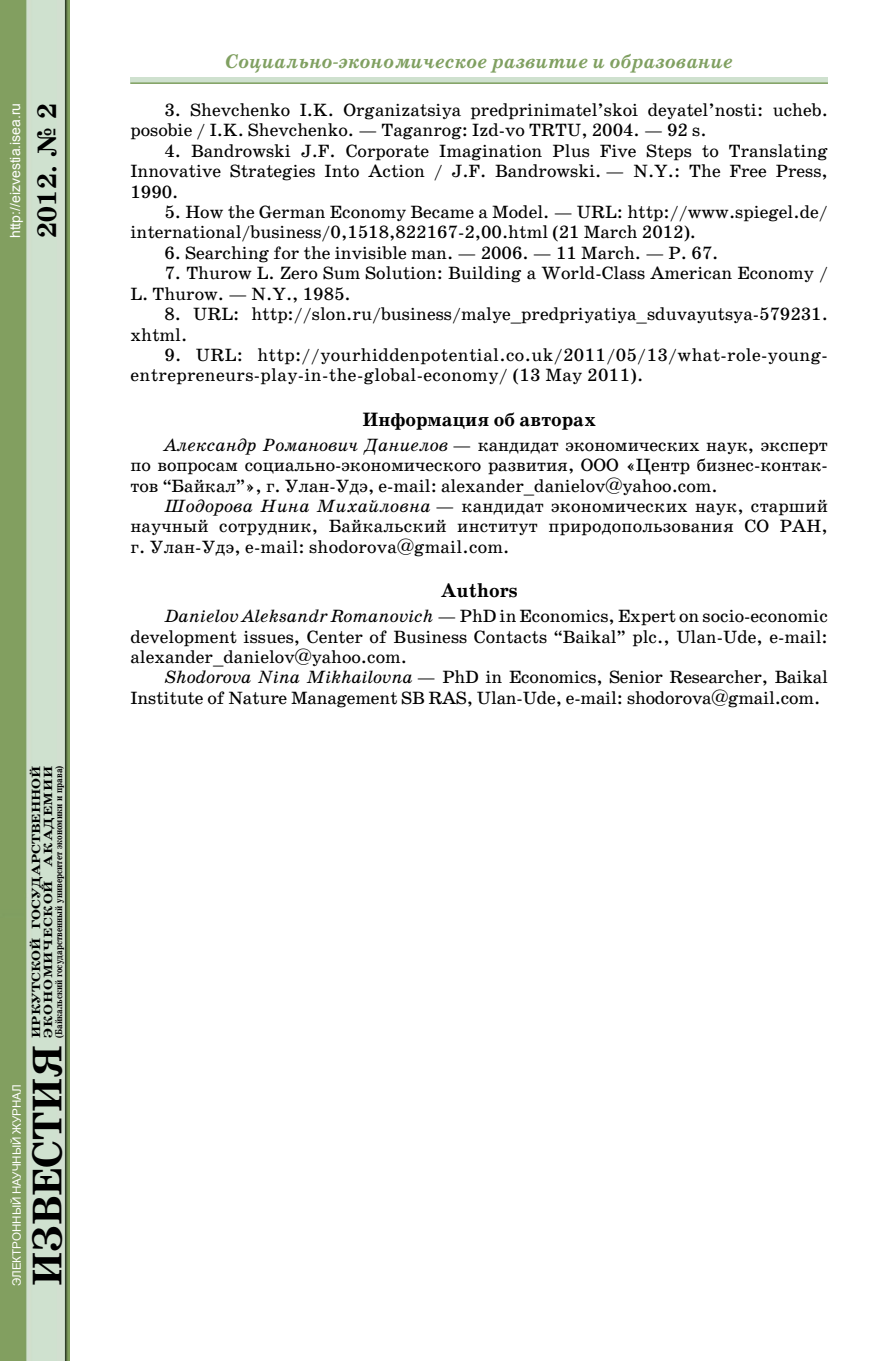
<style>
.page{position:relative;width:896px;height:1361px;background:#fff}
.page>*{position:absolute;margin:0;border:0;box-sizing:border-box;transform-origin:0 0}
.t1{font:700 42px "School Book C";color:#000}
.t2{font:700 27px "School Book C";color:#000}
.t3{font:italic 700 20px "School Book C";color:#80a061}
.t4{font:700 19.6px "School Book C";color:#000}
.t5{font:18px/20.4px "School Book C";color:#000}
.t6{font:18px/20.4px "School Book C";letter-spacing:.02em;color:#000}
.t7{font:14px "Arial";color:#fff}
.t8{font:700 12px/12px "School Book C";color:#000;scale:1.25 1}
.t9{font:11.6px "Arial";color:#fff}
.t10{font:700 10px "School Book C";color:#000;scale:.85 1}
.s1{font-style:italic}
</style>
<div class="page">
<div style="left:130px;top:77px;width:698px;height:7px;background:#cfe1cf"></div>
<img style="left:0;top:0;width:70px;height:1361px">
<hr style="left:130px;top:82px;width:698px;height:2px;background:#80a061">
<p class="t7" style="left:6px;top:238px;width:137px;rotate:-90deg">http://eizvestia.isea.ru</p>
<h2 class="t2" style="left:32px;top:238px;width:136px;rotate:-90deg">2012. № 2</h2>
<p class="t9" style="left:9px;top:1286px;width:203px;rotate:-90deg">ЭЛЕКТРОННЫЙ НАУЧНЫЙ ЖУРНАЛ</p>
<p class="t8" style="left:30px;top:1037px;width:219px;rotate:-90deg">ИРКУТСКОЙ ГОСУДАРСТВЕННОЙ<br>ЭКОНОМИЧЕСКОЙ АКАДЕМИИ</p>
<p class="t10" style="left:53px;top:1037px;width:322px;rotate:-90deg">(Байкальский государственный университет экономики и права)</p>
<h1 class="t1" style="left:24px;top:1286px;width:243px;rotate:-90deg">ИЗВЕСТИЯ</h1>
<p class="t3" style="left:225px;top:51px;width:509px">Социально-экономическое развитие и образование</p>
<p class="t5" style="left:130px;top:100px;width:699px;text-indent:34px">3. Shevchenko I.K. Organizatsiya predprinimatel’skoi deyatel’nosti: ucheb. posobie / I.K. Shevchenko. — Taganrog: Izd-vo TRTU, 2004. — 92 s.</p>
<p class="t5" style="left:130px;top:141px;width:699px;text-align:justify;text-indent:34px">4. Bandrowski J.F. Corporate Imagination Plus Five Steps to Translating Innovative Strategies Into Action / J.F. Bandrowski. — N.Y.: The Free Press, 1990.</p>
<p class="t5" style="left:130px;top:202px;width:699px;text-indent:34px">5. How the German Economy Became a Model. — URL: http://www.spiegel.de/ international/business/0,1518,822167-2,00.html (21 March 2012).</p>
<p class="t5" style="left:164px;top:243px;width:555px">6. Searching for the invisible man. — 2006. — 11 March. — P. 67.</p>
<p class="t5" style="left:130px;top:263px;width:699px;text-indent:34px">7. Thurow L. Zero Sum Solution: Building a World-Class American Economy /<br>L. Thurow. — N.Y., 1985.</p>
<p class="t5" style="left:130px;top:304px;width:699px;text-indent:34px">8. URL: http://slon.ru/business/malye_predpriyatiya_sduvayutsya-579231. xhtml.</p>
<p class="t6" style="left:130px;top:345px;width:699px;text-indent:34px">9. URL: http://yourhiddenpotential.co.uk/2011/05/13/what-role-young&shy;entrepreneurs-play-in-the-global-economy/ (13 May 2011).</p>
<p class="t4" style="left:362px;top:408px;width:235px">Информация об авторах</p>
<p class="t5" style="left:130px;top:435px;width:699px;text-align:justify;text-indent:34px"><span class="s1">Александр Романович Даниелов</span> — кандидат экономических наук, эксперт по вопросам социально-экономического развития, ООО «Центр бизнес-контак&shy;тов “Байкал”», г. Улан-Удэ, e-mail: alexander_danielov@yahoo.com.</p>
<p class="t5" style="left:130px;top:496px;width:699px;text-align:justify;text-indent:34px"><span class="s1">Шодорова Нина Михайловна</span> — кандидат экономических наук, старший научный сотрудник, Байкальский институт природопользования СО РАН, г. Улан-Удэ, e-mail: shodorova@gmail.com.</p>
<p class="t4" style="left:441px;top:580px;width:78px">Authors</p>
<p class="t5" style="left:130px;top:606px;width:699px;text-align:justify;text-indent:34px"><span class="s1">Danielov Aleksandr Romanovich</span> — PhD in Economics, Expert on socio-economic development issues, Center of Business Contacts “Baikal” plc., Ulan-Ude, e-mail: alexander_danielov@yahoo.com.</p>
<p class="t5" style="left:130px;top:667px;width:699px;text-indent:34px"><span class="s1">Shodorova Nina Mikhailovna</span> — PhD in Economics, Senior Researcher, Baikal<br>Institute of Nature Management SB RAS, Ulan-Ude, e-mail: shodorova@gmail.com.</p>
</div>
